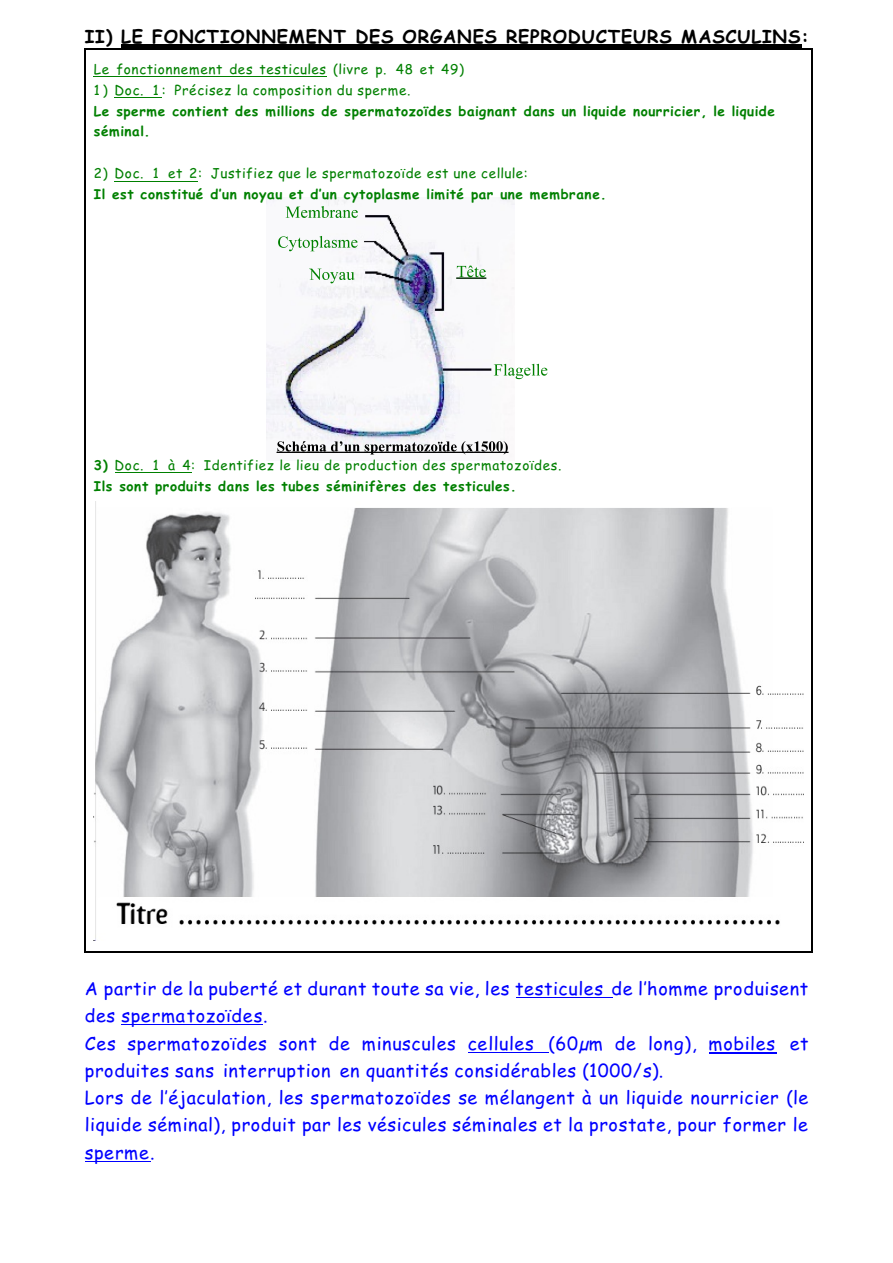
<style>
.page{position:relative;width:893px;height:1263px;background:#fff}
.page>*{position:absolute;margin:0;border:0;box-sizing:border-box;transform-origin:0 0}
.t1{font:italic 18px/27.3px "Comic Sans MS";letter-spacing:.03em;color:#00f}
.t2{font:700 18px "Comic Sans MS";letter-spacing:.045em;color:#000}
.t3{font:700 13.5px/20.7px "Comic Sans MS";letter-spacing:.04em;color:#008000}
.t4{font:italic 13.5px/21px "Comic Sans MS";letter-spacing:.045em;color:#008000}
.s1{font-weight:400;font-style:italic}
</style>
<div class="page">
<hr style="left:85px;top:48px;width:1px;height:904px;background:#000">
<hr style="left:811px;top:48px;width:1px;height:904px;background:#000">
<hr style="left:85px;top:48px;width:727px;height:1px;background:#000">
<hr style="left:85px;top:951px;width:727px;height:1px;background:#000">
<img style="left:266px;top:197px;width:249px;height:258px">
<svg style="left:277px;top:441px;width:231px;height:13px"></svg>
<hr style="left:277px;top:452px;width:231px;height:1px;background:#000">
<svg style="left:309px;top:269px;width:46px;height:14px"></svg>
<svg style="left:278px;top:236px;width:80px;height:15px"></svg>
<svg style="left:286px;top:206px;width:72px;height:12px"></svg>
<svg style="left:457px;top:266px;width:29px;height:11px"></svg>
<hr style="left:456px;top:278px;width:30px;height:1px;background:#000">
<svg style="left:494px;top:364px;width:53px;height:15px"></svg>
<img style="left:94px;top:501px;width:709px;height:439px">
<hr style="left:121px;top:44px;width:681px;height:1px;background:#000">
<hr style="left:121px;top:47px;width:681px;height:1px;background:#000">
<hr style="left:94px;top:76px;width:233px;height:1px;background:#008000">
<hr style="left:115px;top:97px;width:47px;height:1px;background:#008000">
<hr style="left:115px;top:181px;width:83px;height:1px;background:#008000">
<hr style="left:115px;top:472px;width:77px;height:1px;background:#008000">
<hr style="left:516px;top:997px;width:96px;height:1px;background:#00f">
<hr style="left:122px;top:1024px;width:141px;height:1px;background:#00f">
<hr style="left:468px;top:1052px;width:81px;height:1px;background:#00f">
<hr style="left:709px;top:1052px;width:67px;height:1px;background:#00f">
<hr style="left:85px;top:1161px;width:65px;height:1px;background:#00f">
<p class="t2" style="left:85px;top:28px;width:726px">II) LE FONCTIONNEMENT DES ORGANES REPRODUCTEURS MASCULINS:</p>
<p class="t4" style="left:94px;top:60px;width:372px">Le fonctionnement des testicules (livre p. 48 et 49)<br>1 ) Doc. 1 : Précisez la composition du sperme.</p>
<p class="t3" style="left:94px;top:102px;width:683px">Le sperme contient des millions de spermatozoïdes baignant dans un liquide nourricier, le liquide séminal.</p>
<p class="t4" style="left:94px;top:164px;width:436px">2) Doc. 1 et 2: Justifiez que le spermatozoïde est une cellule:</p>
<p class="t3" style="left:94px;top:185px;width:514px">Il est constitué d’un noyau et d’un cytoplasme limité par une membrane.</p>
<p class="t3" style="left:94px;top:455px;width:469px">3) <span class="s1">Doc. 1 à 4: Identifiez le lieu de production des spermatozoïdes.<br></span>Ils sont produits dans les tubes séminifères des testicules.</p>
<p class="t1" style="left:85px;top:977px;width:725px">A partir de la puberté et durant toute sa vie, les testicules de l’homme produisent des spermatozoïdes.<br>Ces spermatozoïdes sont de minuscules cellules (60µm de long), mobiles et produites sans interruption en quantités considérables (1000/s).<br>Lors de l’éjaculation, les spermatozoïdes se mélangent à un liquide nourricier (le liquide séminal), produit par les vésicules séminales et la prostate, pour former le sperme.</p>
</div>
